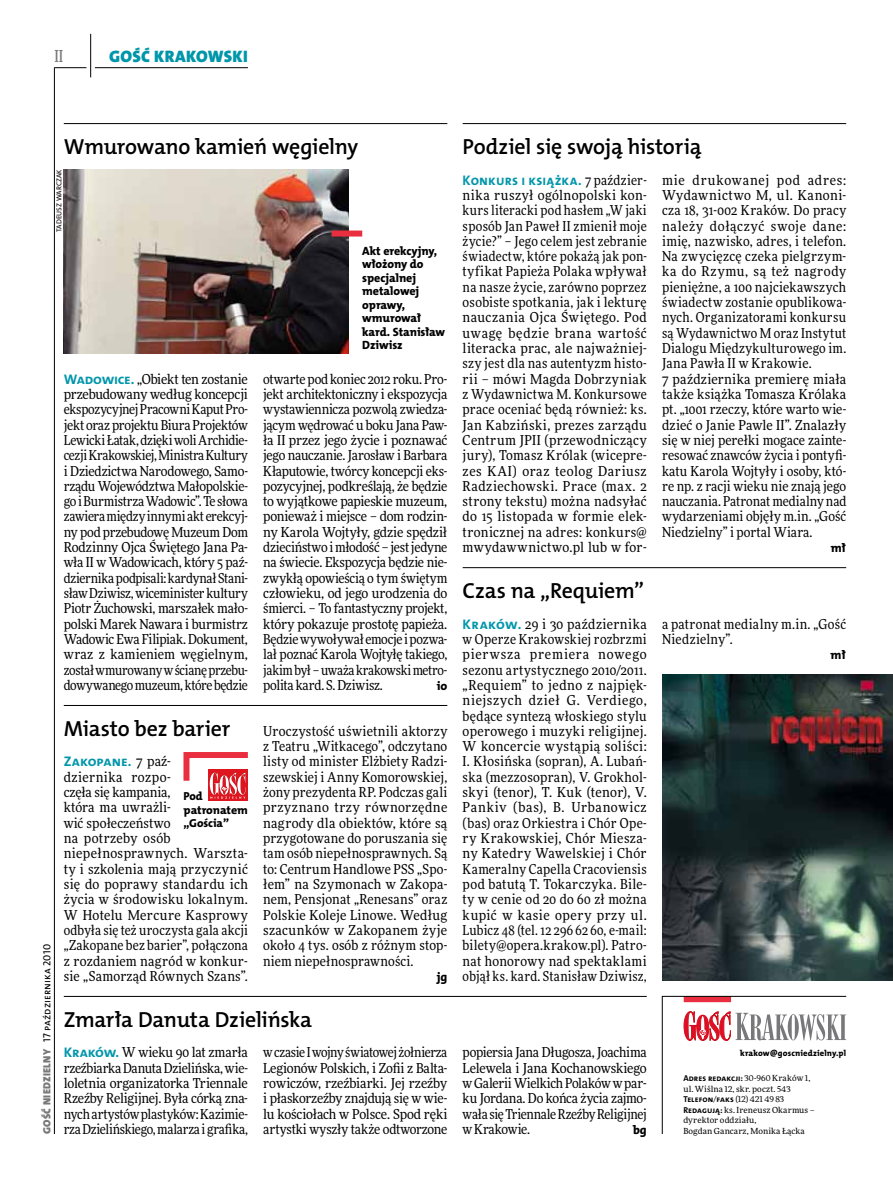
<style>
.page{position:relative;width:893px;height:1191px;background:#fff}
.page>*{position:absolute;margin:0;border:0;box-sizing:border-box;transform-origin:0 0}
.t1{font:21.9px "The Mix HP6 Se Bld";letter-spacing:-.015em;color:#000}
.t2{font:16.65px "The Mix HP9 Blk";letter-spacing:.02em;color:#0096aa}
.t3{font:500 16.5px "Freeday Narrow";color:#787779;scale:.9 1}
.t4{font:13.95px "The Mix HP7 Bld";letter-spacing:.005em;color:#0096aa}
.t5{font:13.65px/15.3px "Freeday Narrow News";letter-spacing:.015em;color:#000;text-align:justify}
.t6{font:12.3px "The Mix HP8 Ex Bld";letter-spacing:-.005em;color:#000}
.t7{font:12px/13.5px "The Mix HP8 Ex Bld";letter-spacing:-.005em;color:#000}
.t8{font:11.7px/13.5px "The Mix HP8 Ex Bld";letter-spacing:-.005em;color:#000}
.t9{font:10.5px "The Mix HP5 Plain";color:#000}
.t10{font:8.55px "The Mix HP7 Bld";letter-spacing:.005em;color:#000}
.t11{font:8.55px "The Mix HP8 Ex Bld";letter-spacing:.015em;color:#000}
.t12{font:8.4px/10.5px "Freeday News";letter-spacing:.02em;color:#000}
.t13{font:7.2px "The Mix HP5 Plain";letter-spacing:.005em;color:#000}
.s1{font-family:"Freeday Narrow News";font-size:13.65px;color:#000}
.s2{font-family:"The Mix HP7 Bld";font-size:13.95px;color:#0096aa}
.s3{font-family:"The Mix HP9 Blk";color:#787779}
.s4{font-family:"Freeday News";font-size:8.4px}
.s5{font-family:"The Mix HP7 Bld";font-size:8.55px}
</style>
<div class="page">
<hr style="left:54px;top:67px;width:1px;height:1067px;background:#000">
<hr style="left:90px;top:34px;width:1px;height:43px;background:#000">
<hr style="left:54px;top:67px;width:32px;height:1px;background:#000">
<hr style="left:95px;top:67px;width:153px;height:1px;background:#000">
<svg style="left:662px;top:996px;width:185px;height:138px"></svg>
<hr style="left:463px;top:567px;width:383px;height:1px;background:#000">
<hr style="left:463px;top:123px;width:383px;height:1px;background:#000">
<hr style="left:64px;top:123px;width:383px;height:1px;background:#000">
<hr style="left:64px;top:996px;width:583px;height:1px;background:#000">
<img style="left:64px;top:169px;width:285px;height:184px">
<img style="left:662px;top:674px;width:231px;height:307px">
<svg style="left:183px;top:752px;width:65px;height:48px"></svg>
<hr style="left:64px;top:705px;width:383px;height:1px;background:#000">
<div style="left:332px;top:230px;width:30px;height:6px;background:#e92f3f"></div>
<p class="t3" style="left:54px;top:46px;width:11px">II</p>
<p class="t2" style="left:109px;top:46px;width:140px">GOŚĆ KRAKOWSKI</p>
<h1 class="t1" style="left:64px;top:132px;width:296px">Wmurowano kamień węgielny</h1>
<h1 class="t1" style="left:463px;top:132px;width:240px">Podziel się swoją historią</h1>
<p class="t4" style="left:463px;top:171px;width:186px">Konkurs i książka. <span class="s1">7 paździer-</span></p>
<p class="t5" style="left:463px;top:187px;width:186px">nika ruszył ogólnopolski kon&shy;kurs literacki pod hasłem „W jaki sposób Jan Paweł II zmienił moje życie?” – Jego celem jest zebranie świadectw, które pokażą jak pon&shy;tyfikat Papieża Polaka wpływał na nasze życie, zarówno poprzez osobiste spotkania, jak i lekturę nauczania Ojca Świętego. Pod uwagę będzie brana wartość literacka prac, ale najważniej&shy;szy jest dla nas autentyzm histo&shy;rii – mówi Magda Dobrzyniak z Wydawnictwa M. Konkursowe prace oceniać będą również: ks.<br>Jan Kabziński, prezes zarządu Centrum JPII (przewodniczący jury), Tomasz Królak (wicepre&shy;zes KAI) oraz teolog Dariusz Radziechowski. Prace (max. 2 strony tekstu) można nadsyłać do 15 listopada w formie elek&shy;tronicznej na adres: konkurs@ mwydawwnictwo.pl lub w for-</p>
<p class="t13" style="left:55px;top:232px;width:64px;rotate:-90deg">Tadeusz Warczak</p>
<p class="t5" style="left:662px;top:172px;width:186px;text-align:left">mie drukowanej pod adres:<br>Wydawnictwo M, ul. Kanoni&shy;cza 18, 31-002 Kraków. Do pracy należy dołączyć swoje dane: imię, nazwisko, adres, i telefon.<br>Na zwycięzcę czeka pielgrzym&shy;ka do Rzymu, są też nagrody pieniężne, a 100 najciekawszych świadectw zostanie opublikowa&shy;nych. Organizatorami konkursu są Wydawnictwo M oraz Instytut<br>Dialogu Międzykulturowego im.<br>Jana Pawła II w Krakowie.<br>7 października premierę miała także książka Tomasza Królaka pt. „1001 rzeczy, które warto wie&shy;dzieć o Janie Pawle II”. Znalazły się w niej perełki mogace zainte&shy;resować znawców życia i pontyfi&shy;katu Karola Wojtyły i osoby, któ&shy;re np. z racji wieku nie znają jego nauczania. Patronat medialny nad wydarzeniami objęły m.in. „Gość<br>Niedzielny” i portal Wiara.</p>
<p class="t6" style="left:831px;top:540px;width:17px">mł</p>
<p class="t7" style="left:362px;top:244px;width:84px">Akt erekcyjny, włożony do specjalnej metalowej oprawy, wmurował kard. Stanisław<br>Dziwisz</p>
<p class="t5" style="left:64px;top:371px;width:186px"><span class="s2">Wadowice.</span> „Obiekt ten zostanie przebudowany według koncepcji ekspozycyjnej Pracowni Kaput Pro&shy;jekt oraz projektu Biura Projektów Lewicki Łatak, dzięki woli Archidie&shy;cezji Krakowskiej, Ministra Kultury i Dziedzictwa Narodowego, Samo&shy;rządu Województwa Małopolskie&shy;go i Burmistrza Wadowic”. Te słowa zawiera między innymi akt erekcyj&shy;ny pod przebudowę Muzeum Dom Rodzinny Ojca Świętego Jana Pa&shy;wła II w Wadowicach, który 5 paź&shy;dziernika podpisali: kardynał Stani&shy;sław Dziwisz, wiceminister kultury Piotr Żuchowski, marszałek mało&shy;polski Marek Nawara i burmistrz Wadowic Ewa Filipiak. Dokument, wraz z kamieniem węgielnym, został wmurowany w ścianę przebu&shy;dowywanego muzeum, które będzie</p>
<p class="t5" style="left:263px;top:371px;width:186px">otwarte pod koniec 2012 roku. Pro&shy;jekt architektoniczny i ekspozycja wystawiennicza pozwolą zwiedza&shy;jącym wędrować u boku Jana Paw&shy;ła II przez jego życie i poznawać jego nauczanie. Jarosław i Barbara Kłaputowie, twórcy koncepcji eks&shy;pozycyjnej, podkreślają, że będzie to wyjątkowe papieskie muzeum, ponieważ i miejsce – dom rodzin&shy;ny Karola Wojtyły, gdzie spędził dzieciństwo i młodość – jest jedyne na świecie. Ekspozycja będzie nie&shy;zwykłą opowieścią o tym świętym człowieku, od jego urodzenia do śmierci. – To fantastyczny projekt, który pokazuje prostotę papieża.<br>Będzie wywoływał emocje i pozwa&shy;lał poznać Karola Wojtyłę takiego, jakim był – uważa krakowski metro&shy;polita kard. S. Dziwisz.</p>
<h1 class="t1" style="left:463px;top:576px;width:183px">Czas na „Requiem”</h1>
<p class="t5" style="left:463px;top:616px;width:186px"><span class="s2">Kraków.</span> 29 i 30 października w Operze Krakowskiej rozbrzmi pierwsza premiera nowego sezonu artystycznego 2010/2011. „Requiem” to jedno z najpięk&shy;niejszych dzieł G. Verdiego, będące syntezą włoskiego stylu operowego i muzyki religijnej.<br>W koncercie wystąpią soliści:<br>I. Kłosińska (sopran), A. Lubań&shy;ska (mezzosopran), V. Grokhol&shy;skyi (tenor), T. Kuk (tenor), V.<br>Pankiv (bas), B. Urbanowicz (bas) oraz Orkiestra i Chór Ope&shy;ry Krakowskiej, Chór Miesza&shy;ny Katedry Wawelskiej i Chór Kameralny Capella Cracoviensis pod batutą T. Tokarczyka. Bile&shy;ty w cenie od 20 do 60 zł można kupić w kasie opery przy ul.<br>Lubicz 48 (tel. 12 296 62 60, e-mail: bilety@opera.krakow.pl). Patro&shy;nat honorowy nad spektaklami objął ks. kard. Stanisław Dziwisz,</p>
<p class="t5" style="left:662px;top:616px;width:186px">a patronat medialny m.in. „Gość<br>Niedzielny”.</p>
<p class="t6" style="left:830px;top:647px;width:17px">mł</p>
<p class="t6" style="left:437px;top:678px;width:12px">io</p>
<h1 class="t1" style="left:64px;top:714px;width:168px">Miasto bez barier</h1>
<p class="t5" style="left:263px;top:723px;width:186px">Uroczystość uświetnili aktorzy z Teatru „Witkacego”, odczytano listy od minister Elżbiety Radzi&shy;szewskiej i Anny Komorowskiej, żony prezydenta RP. Podczas gali przyznano trzy równorzędne nagrody dla obiektów, które są przygotowane do poruszania się tam osób niepełnosprawnych. Są to: Centrum Handlowe PSS „Spo&shy;łem” na Szymonach w Zakopa&shy;nem, Pensjonat „Renesans” oraz Polskie Koleje Linowe. Według szacunków w Zakopanem żyje około 4 tys. osób z różnym stop&shy;niem niepełnosprawności.</p>
<p class="t6" style="left:437px;top:968px;width:12px">jg</p>
<p class="t4" style="left:64px;top:753px;width:108px">Zakopane. <span class="s1">7 paź-</span></p>
<p class="t5" style="left:64px;top:769px;width:186px;text-align:left">dziernika rozpo-<br>częła się kampania,<br>która ma uwrażli-<br>wić społeczeństwo<br>na potrzeby osób niepełnosprawnych. Warszta&shy;ty i szkolenia mają przyczynić się do poprawy standardu ich życia w środowisku lokalnym.<br>W Hotelu Mercure Kasprowy odbyła się też uroczysta gala akcji „Zakopane bez barier”, połączona z rozdaniem nagród w konkur&shy;sie „Samorząd Równych Szans”.</p>
<h1 class="t1" style="left:64px;top:1005px;width:250px">Zmarła Danuta Dzielińska</h1>
<p class="t5" style="left:64px;top:1044px;width:186px"><span class="s2">Kraków.</span> W wieku 90 lat zmarła rzeźbiarka Danuta Dzielińska, wie&shy;loletnia organizatorka Triennale Rzeźby Religijnej. Była córką zna&shy;nych artystów plastyków: Kazimie&shy;rza Dzielińskiego, malarza i grafika,</p>
<p class="t5" style="left:263px;top:1044px;width:186px">w czasie I wojny światowej żołnierza Legionów Polskich, i Zofii z Balta&shy;rowiczów, rzeźbiarki. Jej rzeźby i płaskorzeźby znajdują się w wie&shy;lu kościołach w Polsce. Spod ręki artystki wyszły także odtworzone</p>
<p class="t5" style="left:463px;top:1044px;width:186px">popiersia Jana Długosza, Joachima Lelewela i Jana Kochanowskiego w Galerii Wielkich Polaków w par&shy;ku Jordana. Do końca życia zajmo&shy;wała się Triennale Rzeźby Religijnej w Krakowie.</p>
<p class="t8" style="left:184px;top:790px;width:66px">Pod patronatem „Gościa”</p>
<p class="t9" style="left:40px;top:1134px;width:191px;rotate:-90deg"><span class="s3">GOŚĆ NIEDZIELNY</span> 17 października 2010</p>
<p class="t11" style="left:740px;top:1047px;width:108px">krakow@goscniedzielny.pl</p>
<p class="t10" style="left:683px;top:1073px;width:129px">Adres redakcji: <span class="s4">30-960 Kraków 1,</span></p>
<p class="t12" style="left:683px;top:1083px;width:133px">ul. Wiślna 12, skr. poczt. 543<br><span class="s5">Telefon</span>/<span class="s5">faks</span> (12) 421 49 83<br><span class="s5">Redagują:</span> ks. Ireneusz Okarmus – dyrektor oddziału,<br>Bogdan Gancarz, Monika Łącka</p>
<p class="t6" style="left:633px;top:1122px;width:15px">bg</p>
</div>
